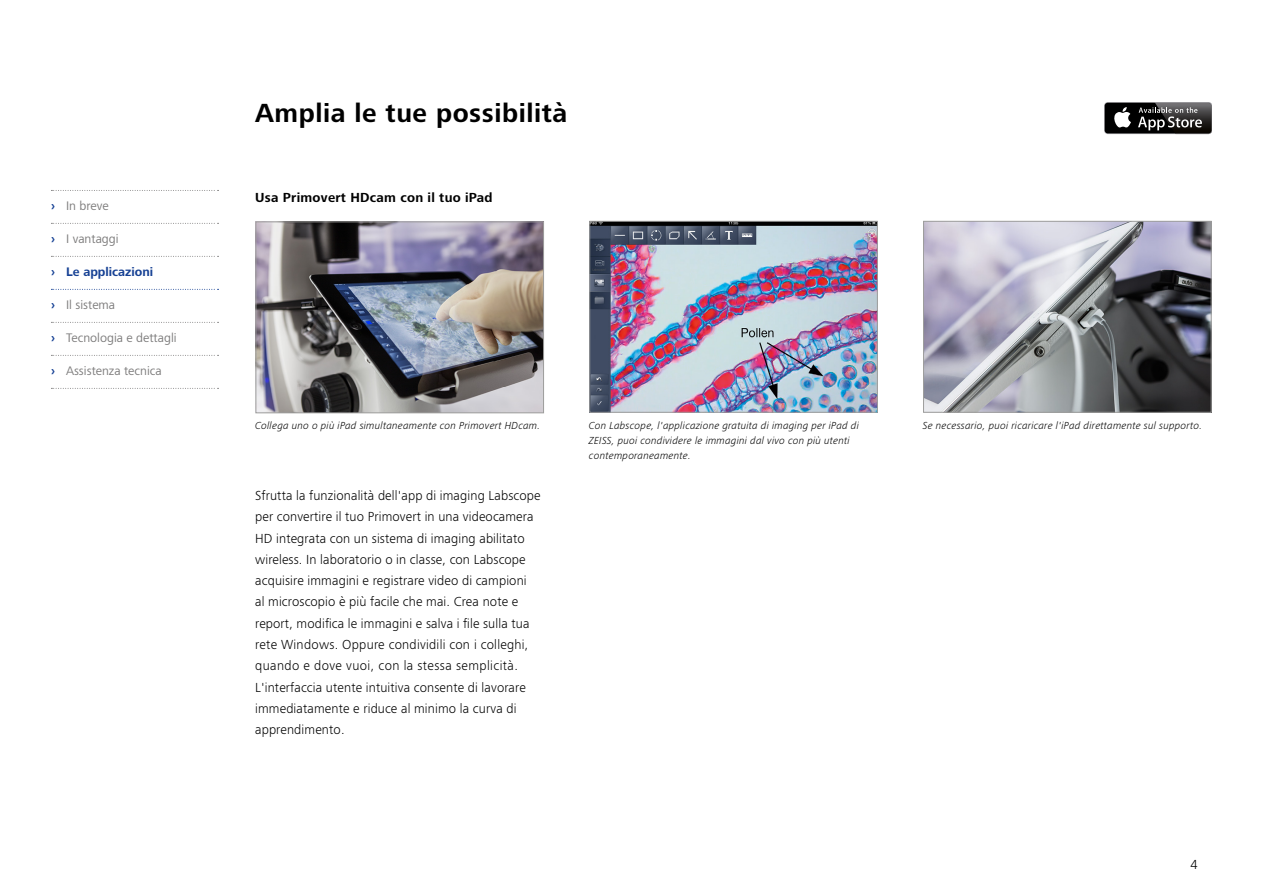
<style>
.page{position:relative;width:1263px;height:893px;background:#fff}
.page>*{position:absolute;margin:0;border:0;box-sizing:border-box;transform-origin:0 0}
.head_18_bd{font:700 27px "ZEISS Frutiger Next W1 G";letter-spacing:.02em;color:#000}
.copy_9_lt{font:300 13.5px/21.3px "ZEISS Frutiger Next W1 G";letter-spacing:.01em;color:#000}
.copy_9_bd{font:700 13.5px "ZEISS Frutiger Next W1 G";letter-spacing:.02em;color:#000}
.t1{font:12.75px "ZEISS Frutiger Next W1 G";color:#7c7b7b}
.t2{font:700 12.75px "ZEISS Frutiger Next W1 G";color:#164194}
.caption_7_lt_it{font:italic 300 10.5px/15px "ZEISS Frutiger Next W1 G";letter-spacing:.02em;color:#000}
.s1{font-weight:700;color:#164194}
</style>
<div class="page">
<div style="left:1104px;top:102px;width:108px;height:32px;background:#7f7e81;border-radius:4px"></div>
<div style="left:1105px;top:103px;width:106px;height:30px;background:#000;border-radius:3px"></div>
<svg style="left:1114px;top:107px;width:17px;height:21px"></svg>
<img style="left:1154px;top:102px;width:58px;height:32px">
<img style="left:1155px;top:103px;width:56px;height:30px">
<svg style="left:1138px;top:107px;width:64px;height:23px"></svg>
<img style="left:925px;top:223px;width:284px;height:187px">
<div style="left:923px;top:221px;width:288px;height:191px;border:1px solid #9d9d9c"></div>
<img style="left:591px;top:223px;width:284px;height:187px">
<div style="left:589px;top:221px;width:288px;height:191px;border:1px solid #9d9d9c"></div>
<img style="left:258px;top:224px;width:284px;height:187px">
<div style="left:256px;top:222px;width:288px;height:191px;border:1px solid #9d9d9c"></div>
<svg style="left:51px;top:190px;width:168px;height:1px"></svg>
<svg style="left:51px;top:223px;width:168px;height:1px"></svg>
<svg style="left:51px;top:256px;width:168px;height:1px"></svg>
<svg style="left:51px;top:289px;width:168px;height:1px"></svg>
<svg style="left:51px;top:322px;width:168px;height:1px"></svg>
<svg style="left:51px;top:355px;width:168px;height:1px"></svg>
<svg style="left:51px;top:388px;width:168px;height:1px"></svg>
<p class="t1" style="left:51px;top:197px;width:59px"><span class="s1">›</span> In breve</p>
<p class="t1" style="left:51px;top:230px;width:69px"><span class="s1">›</span> I vantaggi</p>
<p class="t2" style="left:51px;top:263px;width:104px">› Le applicazioni</p>
<p class="t1" style="left:51px;top:296px;width:66px"><span class="s1">›</span> Il sistema</p>
<p class="t1" style="left:51px;top:329px;width:127px"><span class="s1">›</span> Tecnologia e dettagli</p>
<p class="t1" style="left:51px;top:362px;width:112px"><span class="s1">›</span> Assistenza tecnica</p>
<p class="head_18_bd" style="left:255px;top:93px;width:314px">Amplia le tue possibilità</p>
<p class="copy_9_bd" style="left:255px;top:188px;width:239px">Usa Primovert HDcam con il tuo iPad</p>
<p class="caption_7_lt_it" style="left:255px;top:417px;width:286px">Collega uno o più iPad simultaneamente con Primovert HDcam.</p>
<p class="caption_7_lt_it" style="left:589px;top:417px;width:272px">Con Labscope, l'applicazione gratuita di imaging per iPad di<br>ZEISS, puoi condividere le immagini dal vivo con più utenti contemporaneamente.</p>
<p class="caption_7_lt_it" style="left:923px;top:417px;width:281px">Se necessario, puoi ricaricare l'iPad direttamente sul supporto.</p>
<p class="copy_9_lt" style="left:255px;top:484px;width:287px">Sfrutta la funzionalità dell'app di imaging Labscope per convertire il tuo Primovert in una videocamera HD integrata con un sistema di imaging abilitato wireless. In laboratorio o in classe, con Labscope acquisire immagini e registrare video di campioni<br>al microscopio è più facile che mai. Crea note e report, modifica le immagini e salva i file sulla tua rete Windows. Oppure condividili con i colleghi, quando e dove vuoi, con la stessa semplicità.<br>L'interfaccia utente intuitiva consente di lavorare immediatamente e riduce al minimo la curva di apprendimento.</p>
<p class="copy_9_lt" style="left:1190px;top:853px;width:9px">4</p>
</div>
